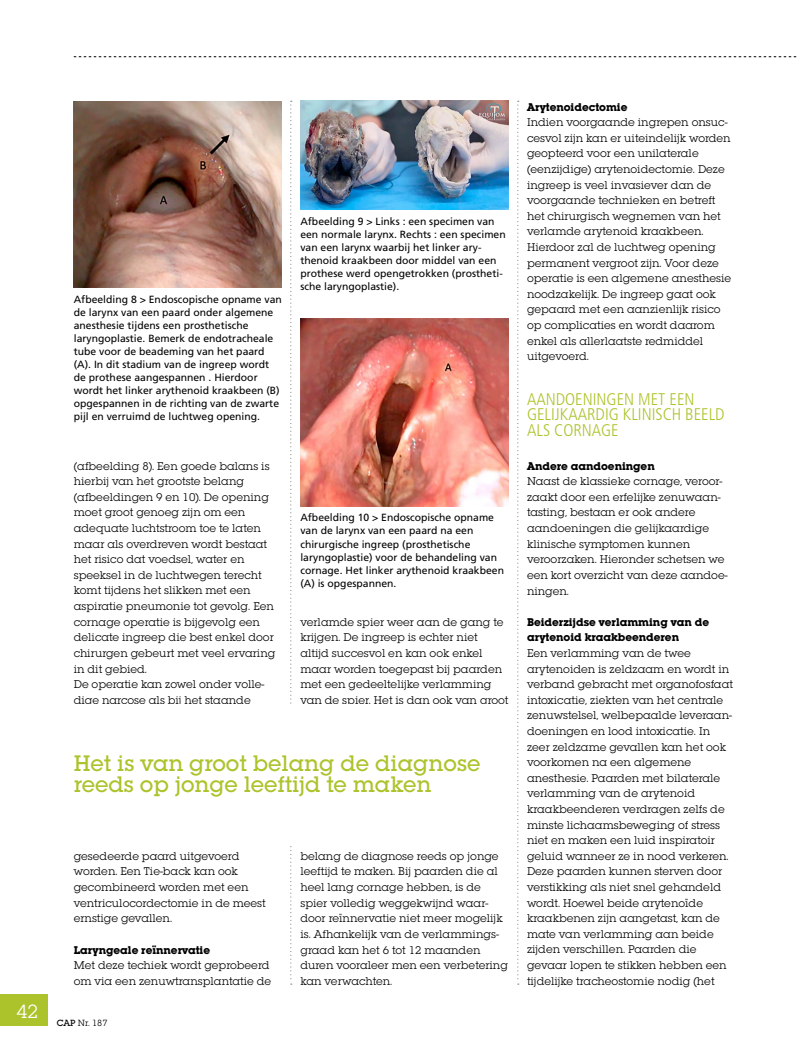
<style>
.page{position:relative;width:798px;height:1053px;background:#fff}
.page>*{position:absolute;margin:0;border:0;box-sizing:border-box;transform-origin:0 0}
.t1{font:500 23.38px/20.8px "Lubalin Graph EF";color:#adc32b}
.t2{font:300 condensed 16.88px/15.6px "Frutiger LT Std";color:#adc32b}
.t3{font:11.75px/15.6px "Lubalin Graph EF";color:#000}
.t4{font:700 11.75px/15.6px "Lubalin Graph EF";color:#000}
.t5{font:10.38px/13px "Frutiger LT Std";color:#000}
.t6{font:9.38px "Lubalin Graph EF";color:#000}
.s1{font-weight:500}
</style>
<div class="page">
<svg style="left:290px;top:101px;width:2px;height:883px"></svg>
<svg style="left:517px;top:101px;width:1px;height:883px"></svg>
<svg style="left:74px;top:56px;width:721px;height:1px"></svg>
<img style="left:74px;top:101px;width:208px;height:186px">
<img style="left:300px;top:100px;width:208px;height:109px">
<img style="left:300px;top:319px;width:208px;height:187px">
<div style="left:0;top:994px;width:48px;height:31px;background:#adc32b"></div>
<div style="left:74px;top:703px;width:434px;height:141px;background:#fff"></div>
<p class="t5" style="left:74px;top:293px;width:209px">Afbeelding 8 &gt; Endoscopische opname van de larynx van een paard onder algemene anesthesie tijdens een prosthetische laryngoplastie. Bemerk de endotracheale tube voor de beademing van het paard (A). In dit stadium van de ingreep wordt de prothese aangespannen . Hierdoor wordt het linker arythenoid kraakbeen (B) opgespannen in de richting van de zwarte pijl en verruimd de luchtweg opening.</p>
<p class="t3" style="left:74px;top:458px;width:203px">(afbeelding 8). Een goede balans is hierbij van het grootste belang (afbeeldingen 9 en 10). De opening moet groot genoeg zijn om een adequate luchtstroom toe te laten maar als overdreven wordt bestaat het risico dat voedsel, water en speeksel in de luchtwegen terecht komt tijdens het slikken met een aspiratie pneumonie tot gevolg. Een cornage operatie is bijgevolg een delicate ingreep die best enkel door chirurgen gebeurt met veel ervaring in dit gebied.<br>De operatie kan zowel onder volle&shy;dige narcose als bij het staande</p>
<p class="t5" style="left:300px;top:215px;width:207px">Afbeelding 9 &gt; Links : een specimen van een normale larynx. Rechts : een specimen van een larynx waarbij het linker ary&shy;thenoid kraakbeen door middel van een prothese werd opengetrokken (prostheti&shy;sche laryngoplastie).</p>
<p class="t5" style="left:300px;top:511px;width:205px">Afbeelding 10 &gt; Endoscopische opname van de larynx van een paard na een chirurgische ingreep (prosthetische laryngoplastie) voor de behandeling van cornage. Het linker arythenoid kraakbeen (A) is opgespannen.</p>
<p class="t3" style="left:300px;top:614px;width:209px">verlamde spier weer aan de gang te krijgen. De ingreep is echter niet altijd succesvol en kan ook enkel maar worden toegepast bij paarden met een gedeeltelijke verlamming van de spier. Het is dan ook van groot</p>
<h1 class="t1" style="left:74px;top:752px;width:408px">Het is van groot belang de diagnose reeds op jonge leeftijd te maken</h1>
<p class="t3" style="left:74px;top:848px;width:193px">gesedeerde paard uitgevoerd worden. Een Tie-back kan ook gecombineerd worden met een ventriculocordectomie in de meest ernstige gevallen.</p>
<p class="t4" style="left:74px;top:941px;width:138px">Laryngeale reïnnervatie</p>
<p class="t3" style="left:74px;top:957px;width:199px">Met deze techiek wordt geprobeerd om via een zenuwtransplantatie de</p>
<p class="t6" style="left:17px;top:1017px;width:92px"><sup>42</sup> <span class="s1">CAP</span> Nr. 187</p>
<p class="t3" style="left:300px;top:848px;width:209px">belang de diagnose reeds op jonge leeftijd te maken. Bij paarden die al heel lang cornage hebben, is de spier volledig weggekwijnd waar&shy;door reïnnervatie niet meer mogelijk is. Afhankelijk van de verlammings&shy;graad kan het 6 tot 12 maanden duren vooraleer men een verbetering kan verwachten.</p>
<p class="t4" style="left:527px;top:99px;width:102px">Arytenoidectomie</p>
<p class="t3" style="left:527px;top:114px;width:206px">Indien voorgaande ingrepen onsuc&shy;cesvol zijn kan er uiteindelijk worden geopteerd voor een unilaterale (eenzijdige) arytenoidectomie. Deze ingreep is veel invasiever dan de voorgaande technieken en betreft het chirurgisch wegnemen van het verlamde arytenoid kraakbeen.<br>Hierdoor zal de luchtweg opening permanent vergroot zijn. Voor deze operatie is een algemene anesthesie noodzakelijk. De ingreep gaat ook gepaard met een aanzienlijk risico op complicaties en wordt daarom enkel als allerlaatste redmiddel uitgevoerd.</p>
<h2 class="t2" style="left:527px;top:391px;width:199px">AANDOENINGEN MET EEN<br>GELIJKAARDIG KLINISCH BEELD<br>ALS CORNAGE</h2>
<p class="t4" style="left:527px;top:457px;width:129px">Andere aandoeningen</p>
<p class="t3" style="left:527px;top:473px;width:202px">Naast de klassieke cornage, veroor&shy;zaakt door een erfelijke zenuwaan&shy;tasting, bestaan er ook andere aandoeningen die gelijkaardige klinische symptomen kunnen veroorzaken. Hieronder schetsen we een kort overzicht van deze aandoe&shy;ningen.</p>
<p class="t4" style="left:527px;top:613px;width:183px">Beiderzijdse verlamming van de arytenoid kraakbeenderen</p>
<p class="t3" style="left:527px;top:645px;width:207px">Een verlamming van de twee arytenoiden is zeldzaam en wordt in verband gebracht met organofosfaat intoxicatie, ziekten van het centrale zenuwstelsel, welbepaalde leveraan&shy;doeningen en lood intoxicatie. In zeer zeldzame gevallen kan het ook voorkomen na een algemene anesthesie. Paarden met bilaterale verlamming van de arytenoid kraakbeenderen verdragen zelfs de minste lichaamsbeweging of stress niet en maken een luid inspiratoir geluid wanneer ze in nood verkeren.<br>Deze paarden kunnen sterven door verstikking als niet snel gehandeld wordt. Hoewel beide arytenoïde kraakbenen zijn aangetast, kan de mate van verlamming aan beide zijden verschillen. Paarden die gevaar lopen te stikken hebben een tijdelijke tracheostomie nodig (het</p>
</div>
